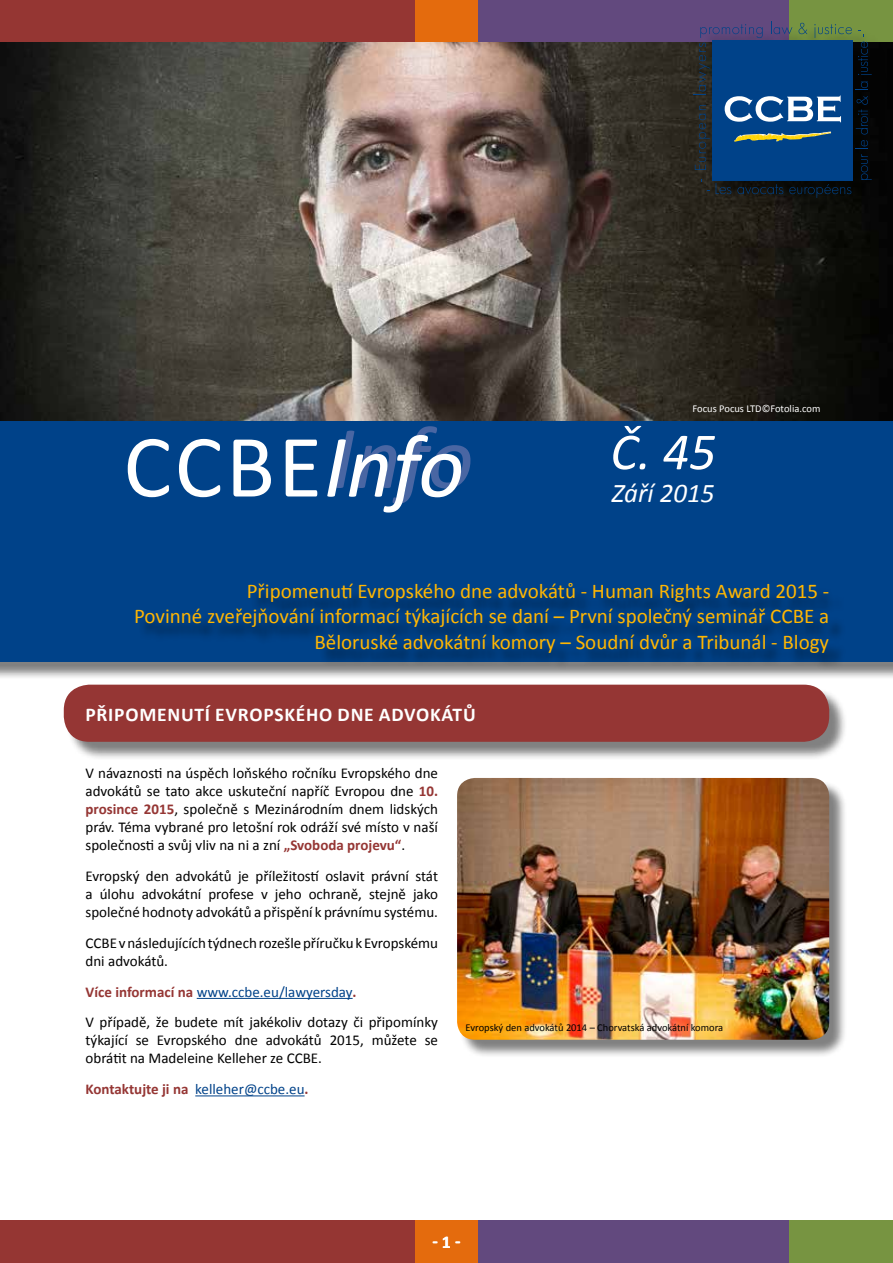
<style>
.page{position:relative;width:893px;height:1263px;background:#fff}
.page>*{position:absolute;margin:0;border:0;box-sizing:border-box;transform-origin:0 0}
.t1{font:90px "Calibri";color:#fff}
.t2{font:italic 52.5px "Calibri";color:#fff}
.t3{font:italic 27px "Calibri";color:#fff}
.t4{font:21px/25.2px "Calibri";color:#ffb602;text-align:right}
.t5{font:700 19.5px "Calibri";letter-spacing:.04em;color:#fff}
.t6{font:700 18px "Calibri";color:#fff}
.t7{font:15px/18px "Calibri";color:#000}
.t8{font:700 15px "Calibri";color:#953634}
.t9{font:10.5px "Calibri";color:#000}
.t10{font:10.5px "Calibri";color:#fff}
.s1{font-style:italic;color:#4966a3}
.s2{font-weight:700;color:#953634}
.s3{color:#004289}
.s4{font-weight:400;color:#004289}
</style>
<div class="page">
<div style="left:0;top:423px;width:893px;height:257px;background:#000;opacity:.5"></div>
<div style="left:0;top:421px;width:893px;height:240px;background:#004289"></div>
<div style="left:0;top:0;width:415px;height:43px;background:#953633"></div>
<div style="left:478px;top:0;width:311px;height:43px;background:#62497e"></div>
<div style="left:415px;top:0;width:63px;height:43px;background:#e46b0d"></div>
<div style="left:789px;top:0;width:104px;height:43px;background:#779441"></div>
<div style="left:0;top:1220px;width:415px;height:43px;background:#953633"></div>
<div style="left:478px;top:1220px;width:311px;height:43px;background:#62497e"></div>
<div style="left:415px;top:1220px;width:63px;height:43px;background:#e46b0d"></div>
<div style="left:789px;top:1220px;width:104px;height:43px;background:#779441"></div>
<div style="left:66px;top:687px;width:782px;height:73px;background:#000;opacity:.5"></div>
<div style="left:64px;top:685px;width:765px;height:57px;background:#953634;border-radius:26px"></div>
<div style="left:138px;top:586px;width:709px;height:84px;background:#000;opacity:.5"></div>
<hr style="left:197px;top:998px;width:156px;height:1px;background:#004289">
<hr style="left:195px;top:1095px;width:110px;height:1px;background:#004289">
<img style="left:0;top:43px;width:893px;height:378px">
<div style="left:697px;top:26px;width:192px;height:189px;background:#000;opacity:.5"></div>
<svg style="left:694px;top:22px;width:178px;height:176px"></svg>
<div style="left:459px;top:780px;width:389px;height:278px;background:#000;opacity:.5"></div>
<img style="left:457px;top:778px;width:372px;height:262px">
<h1 class="t1" style="left:123px;top:410px;width:352px">CCBE<span class="s1">Info</span></h1>
<p class="t10" style="left:693px;top:402px;width:129px">Focus Pocus LTD©Fotolia.com</p>
<h2 class="t2" style="left:610px;top:416px;width:107px">Č. 45</h2>
<h3 class="t3" style="left:612px;top:474px;width:104px">Září 2015</h3>
<h3 class="t4" style="left:134px;top:579px;width:696px">Připomenutí Evropského dne advokátů - Human Rights Award 2015 -<br>Povinné zveřejňování informací týkajících se daní – První společný seminář CCBE a<br>Běloruské advokátní komory – Soudní dvůr a Tribunál - Blogy</h3>
<h3 class="t5" style="left:85px;top:702px;width:392px">PŘIPOMENUTÍ EVROPSKÉHO DNE ADVOKÁTŮ</h3>
<p class="t7" style="left:86px;top:764px;width:354px;text-align:justify">V návaznosti na úspěch loňského ročníku Evropského dne advokátů se tato akce uskuteční napříč Evropou dne <span class="s2">10. prosince 2015</span>, společně s Mezinárodním dnem lidských práv. Téma vybrané pro letošní rok odráží své místo v naší společnosti a svůj vliv na ni a zní <span class="s2">„Svoboda projevu“</span>.</p>
<p class="t7" style="left:86px;top:867px;width:354px;text-align:justify">Evropský den advokátů je příležitostí oslavit právní stát a úlohu advokátní profese v jeho ochraně, stejně jako společné hodnoty advokátů a přispění k právnímu systému.</p>
<p class="t7" style="left:86px;top:934px;width:354px">CCBE v následujících týdnech rozešle příručku k Evropskému dni advokátů.</p>
<p class="t7" style="left:86px;top:976px;width:354px;line-height:30.8px"><span class="s2">Více informací na</span> <span class="s3">www.ccbe.eu/lawyersday</span><span class="s2">.<br></span>V případě, že budete mít jakékoliv dotazy či připomínky</p>
<p class="t7" style="left:86px;top:1031px;width:354px">týkající se Evropského dne advokátů 2015, můžete se obrátit na Madeleine Kelleher ze CCBE.</p>
<p class="t8" style="left:86px;top:1079px;width:225px">Kontaktujte ji na <span class="s4">kelleher@ccbe.eu</span>.</p>
<p class="t9" style="left:466px;top:1021px;width:259px">Evropský den advokátů 2014 – Chorvatská advokátní komora</p>
<p class="t6" style="left:432px;top:1231px;width:30px">- 1 -</p>
</div>
